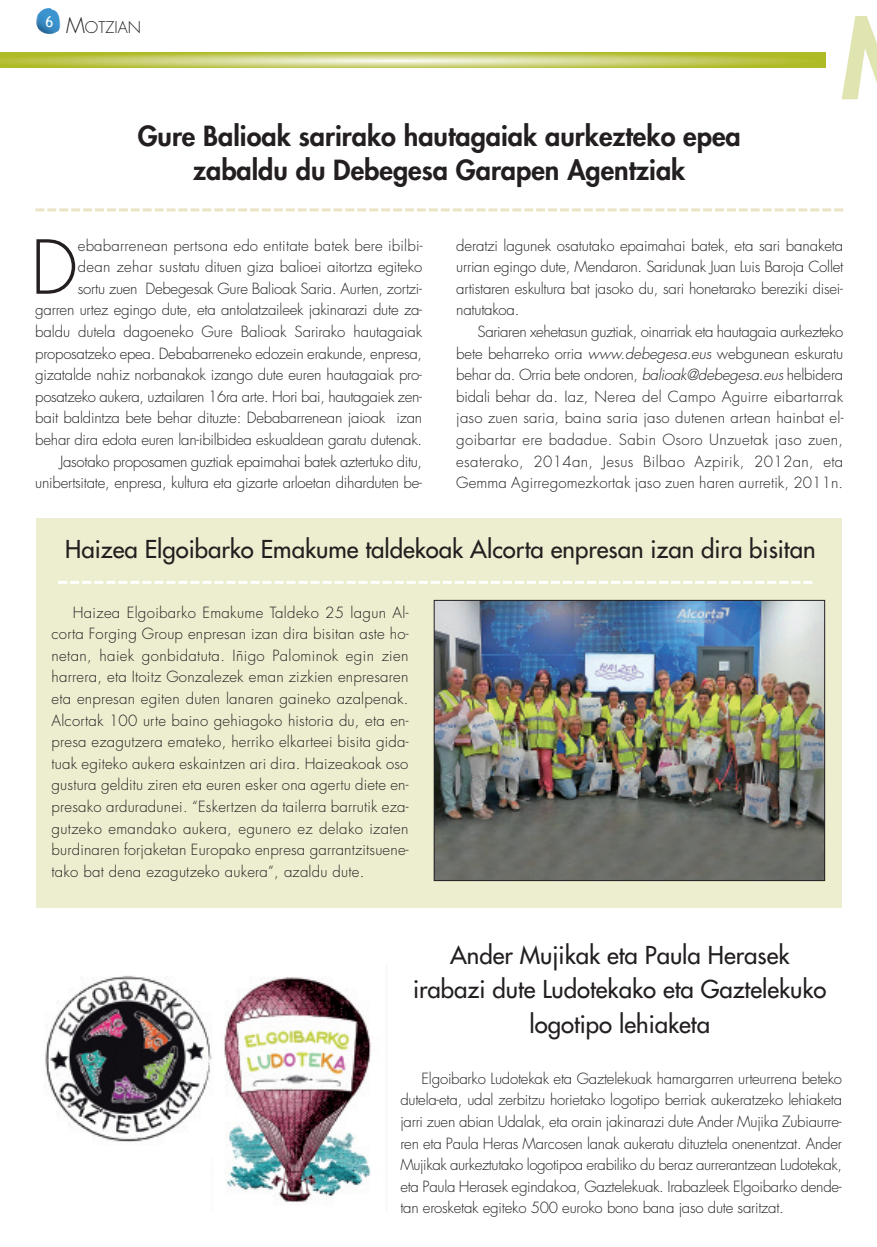
<style>
.page{position:relative;width:877px;height:1247px;background:#fff}
.page>*{position:absolute;margin:0;border:0;box-sizing:border-box;transform-origin:0 0}
.t1{font:300 72.3px "Futura";color:#231f20}
.t2{font:800 27px/34.5px "Futura";color:#231f20;text-align:center}
.t3{font:24px/34.5px "Futura";color:#231f20;text-align:center}
.t4{font:300 15.75px "Futura";color:#231f20}
.t5{font:300 15px/21.6px "Futura";letter-spacing:-.015em;color:#231f20;text-align:justify}
.s1{font-size:21px}
.s2{font-style:italic}
</style>
<div class="page">
<img style="left:36px;top:8px;width:24px;height:26px">
<svg style="left:0;top:53px;width:825px;height:15px"></svg>
<svg style="left:842px;top:16px;width:35px;height:84px;fill:#e0e4b0"></svg>
<svg style="left:35px;top:208px;width:808px;height:3px"></svg>
<div style="left:37px;top:518px;width:805px;height:389px;background:#eceecf"></div>
<img style="left:436px;top:602px;width:387px;height:277px">
<div style="left:434px;top:600px;width:391px;height:281px;border:1px solid #231f20"></div>
<svg style="left:58px;top:581px;width:754px;height:3px"></svg>
<img style="left:44px;top:976px;width:327px;height:227px">
<p class="t4" style="left:45px;top:20px;width:97px"><sup>6</sup> <span class="s1">M</span>OTZIAN</p>
<h2 class="t2" style="left:138px;top:120px;width:605px">Gure Balioak sarirako hautagaiak aurkezteko epea zabaldu du Debegesa Garapen Agentziak</h2>
<p class="t5" style="left:35px;top:235px;width:389px;text-align:right">ebabarrenean pertsona edo entitate batek bere ibilbi-<br>dean zehar sustatu dituen giza balioei aitortza egiteko<br>sortu zuen Debegesak Gure Balioak Saria. Aurten, zortzi-<br>garren urtez egingo dute, eta antolatzaileek jakinarazi dute za&shy;baldu dutela dagoeneko Gure Balioak Sarirako hautagaiak proposatzeko epea. Debabarreneko edozein erakunde, enpresa, gizatalde nahiz norbanakok izango dute euren hautagaiak pro&shy;posatzeko aukera, uztailaren 16ra arte. Hori bai, hautagaiek zen&shy;bait baldintza bete behar dituzte: Debabarrenean jaioak izan behar dira edota euren lan-ibilbidea eskualdean garatu dutenak.<br>Jasotako proposamen guztiak epaimahai batek aztertuko ditu, unibertsitate, enpresa, kultura eta gizarte arloetan diharduten be-</p>
<p class="t5" style="left:456px;top:235px;width:388px">deratzi lagunek osatutako epaimahai batek, eta sari banaketa urrian egingo dute, Mendaron. Saridunak Juan Luis Baroja Collet artistaren eskultura bat jasoko du, sari honetarako bereziki disei&shy;natutakoa.</p>
<h1 class="t1" style="left:31px;top:234px;width:49px">D</h1>
<p class="t5" style="left:456px;top:322px;width:389px;text-indent:21px">Sariaren xehetasun guztiak, oinarriak eta hautagaia aurkezteko bete beharreko orria <span class="s2">www.debegesa.eus</span> webgunean eskuratu behar da. Orria bete ondoren, <span class="s2">balioak@debegesa.eus</span> helbidera bidali behar da. Iaz, Nerea del Campo Aguirre eibartarrak jaso zuen saria, baina saria jaso dutenen artean hainbat el&shy;goibartar ere badadue. Sabin Osoro Unzuetak jaso zuen, esaterako, 2014an, Jesus Bilbao Azpirik, 2012an, eta Gemma Agirregomezkortak jaso zuen haren aurretik, 2011n.</p>
<h3 class="t3" style="left:65px;top:534px;width:752px">Haizea Elgoibarko Emakume taldekoak Alcorta enpresan izan dira bisitan</h3>
<p class="t5" style="left:52px;top:602px;width:359px;text-indent:21px">Haizea Elgoibarko Emakume Taldeko 25 lagun Al&shy;corta Forging Group enpresan izan dira bisitan aste ho&shy;netan, haiek gonbidatuta. Iñigo Palominok egin zien harrera, eta Itoitz Gonzalezek eman zizkien enpresaren eta enpresan egiten duten lanaren gaineko azalpenak.<br>Alcortak 100 urte baino gehiagoko historia du, eta en&shy;presa ezagutzera emateko, herriko elkarteei bisita gida&shy;tuak egiteko aukera eskaintzen ari dira. Haizeakoak oso gustura gelditu ziren eta euren esker ona agertu diete en&shy;presako arduradunei. “Eskertzen da tailerra barrutik eza&shy;gutzeko emandako aukera, egunero ez delako izaten burdinaren forjaketan Europako enpresa garrantzitsuene&shy;tako bat dena ezagutzeko aukera”, azaldu dute.</p>
<h3 class="t3" style="left:413px;top:939px;width:415px">Ander Mujikak eta Paula Herasek irabazi dute Ludotekako eta Gaztelekuko logotipo lehiaketa</h3>
<p class="t5" style="left:400px;top:1069px;width:443px;text-indent:21px">Elgoibarko Ludotekak eta Gaztelekuak hamargarren urteurrena beteko dutela-eta, udal zerbitzu horietako logotipo berriak aukeratzeko lehiaketa jarri zuen abian Udalak, eta orain jakinarazi dute Ander Mujika Zubiaurre&shy;ren eta Paula Heras Marcosen lanak aukeratu dituztela onenentzat. Ander Mujikak aurkeztutako logotipoa erabiliko du beraz aurrerantzean Ludotekak, eta Paula Herasek egindakoa, Gaztelekuak. Irabazleek Elgoibarko dende&shy;tan erosketak egiteko 500 euroko bono bana jaso dute saritzat.</p>
</div>
